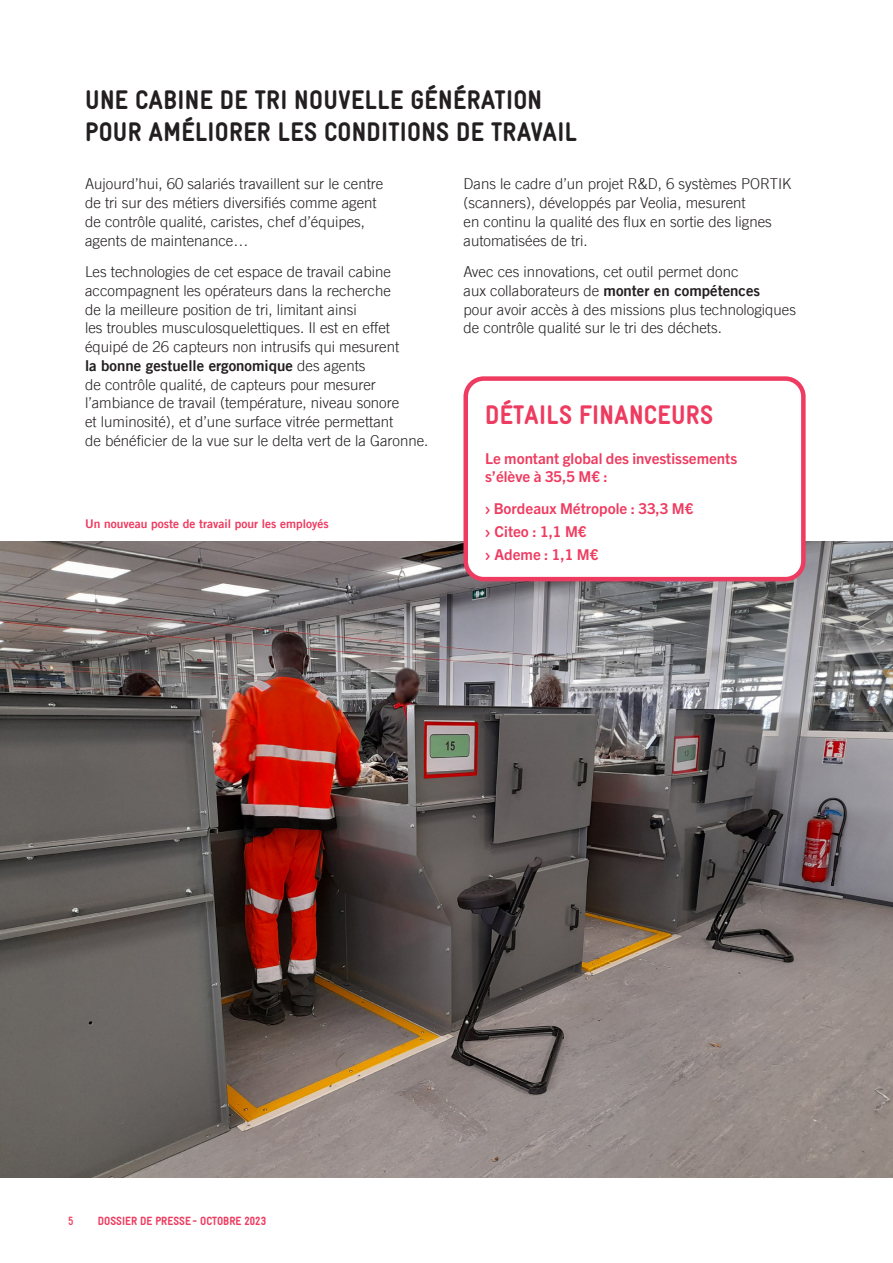
<style>
.page{position:relative;width:893px;height:1263px;background:#fff}
.page>*{position:absolute;margin:0;border:0;box-sizing:border-box;transform-origin:0 0}
.Sous_titre{font:900 27px/31.5px "Gravur Condensed Pro";letter-spacing:.01em;color:#231f20}
.Sous_titre-2{font:900 27px "Gravur Condensed Pro";letter-spacing:.01em;color:#ee3b60}
.Courant{font:300 15px/18.8px "Trade Gothic";color:#231f20}
.Courant-2{font:700 15px/18.8px "Trade Gothic Next LT Pro";color:#ee3b60}
.Légende_photo{font:12px "Trade Gothic Bold Two";color:#ee3b60}
.t1{font:900 12px "Gravur Condensed Pro";color:#ee3b60}
.t2{font:700 12px "Gravur Condensed Pro";color:#ee3b60}
.s1{font-family:"Trade Gothic Bold Two";font-weight:400}
.s2{font-family:"Gravur Condensed Pro"}
</style>
<div class="page">
<img style="left:0;top:541px;width:893px;height:637px">
<div style="left:466px;top:379px;width:337px;height:200px;background:#fff;border-radius:18px"></div>
<div style="left:463px;top:376px;width:343px;height:205px;border:4px solid #ee3b60;border-radius:18px"></div>
<p class="Sous_titre" style="left:85px;top:85px;width:493px">UNE CABINE DE TRI NOUVELLE GÉNÉRATION<br>POUR AMÉLIORER LES CONDITIONS DE TRAVAIL</p>
<p class="Courant" style="left:85px;top:175px;width:300px">Aujourd’hui, 60 salariés travaillent sur le centre de tri sur des métiers diversifiés comme agent de contrôle qualité, caristes, chef d’équipes, agents de maintenance…</p>
<p class="Courant" style="left:85px;top:262px;width:345px">Les technologies de cet espace de travail cabine accompagnent les opérateurs dans la recherche<br>de la meilleure position de tri, limitant ainsi<br>les troubles musculosquelettiques. Il est en effet équipé de 26 capteurs non intrusifs qui mesurent<br><span class="s1">la bonne gestuelle ergonomique</span> des agents<br>de contrôle qualité, de capteurs pour mesurer l’ambiance de travail (température, niveau sonore<br>et luminosité), et d’une surface vitrée permettant<br>de bénéficier de la vue sur le delta vert de la Garonne.</p>
<p class="Légende_photo" style="left:85px;top:516px;width:245px">Un nouveau poste de travail pour les employés</p>
<p class="Courant" style="left:463px;top:175px;width:329px">Dans le cadre d’un projet R&amp;D, 6 systèmes PORTIK (scanners), développés par Veolia, mesurent<br>en continu la qualité des flux en sortie des lignes automatisées de tri.</p>
<p class="Courant" style="left:463px;top:262px;width:334px">Avec ces innovations, cet outil permet donc<br>aux collaborateurs de <span class="s1">monter en compétences<br></span>pour avoir accès à des missions plus technologiques de contrôle qualité sur le tri des déchets.</p>
<p class="Sous_titre-2" style="left:485px;top:399px;width:230px">DÉTAILS FINANCEURS</p>
<p class="Courant-2" style="left:485px;top:448px;width:254px">Le montant global des investissements s’élève à 35,5 M€ :</p>
<p class="Courant-2" style="left:485px;top:498px;width:210px"><span class="s2">&gt;</span> Bordeaux Métropole : 33,3 M€</p>
<p class="Courant-2" style="left:485px;top:521px;width:103px"><span class="s2">&gt;</span> Citeo : 1,1 M€</p>
<p class="Courant-2" style="left:485px;top:544px;width:115px"><span class="s2">&gt;</span> Ademe : 1,1 M€</p>
<p class="t2" style="left:68px;top:1214px;width:7px">5</p>
<p class="t1" style="left:98px;top:1214px;width:170px">DOSSIER DE PRESSE - OCTOBRE 2023</p>
</div>
